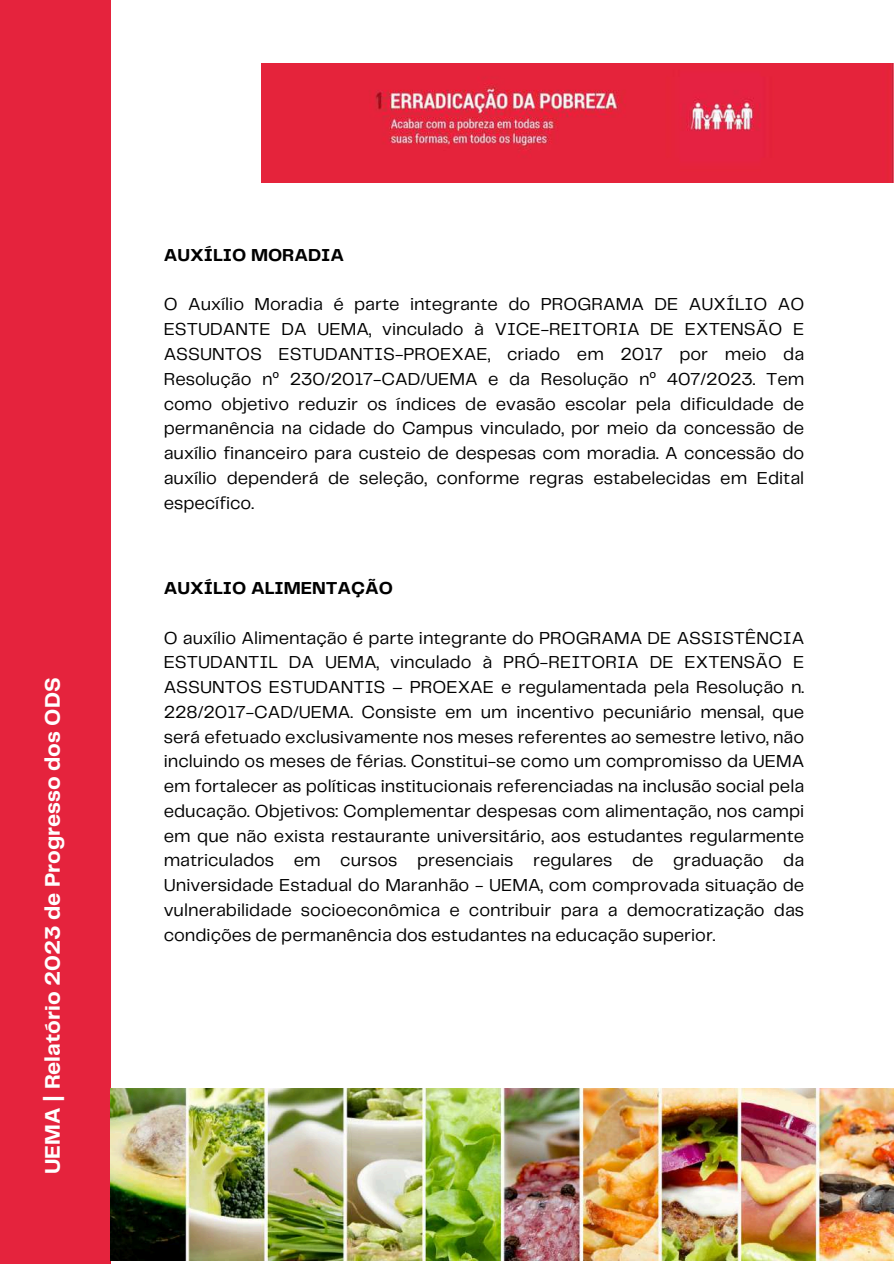
<style>
.page{position:relative;width:894px;height:1264px;background:#fff}
.page>*{position:absolute;margin:0;border:0;box-sizing:border-box;transform-origin:0 0}
.t1{font:700 21.9px "Telegraf";color:#fff}
.t2{font:18px/24.8px "Telegraf";color:#000;text-align:justify}
.t3{font:700 18px "Telegraf";color:#000}
.s1{font-family:"Noto Sans"}
</style>
<div class="page">
<div style="left:0;top:0;width:110px;height:1263px;background:#e5233d"></div>
<img style="left:262px;top:64px;width:631px;height:119px">
<img style="left:110px;top:1088px;width:783px;height:172px">
<p class="t1" style="left:43px;top:1174px;width:498px;rotate:-90deg">UEMA | Relatório 2023 de Progresso dos ODS</p>
<p class="t3" style="left:164px;top:247px;width:182px">AUXÍLIO MORADIA</p>
<p class="t2" style="left:164px;top:293px;width:642px">O Auxílio Moradia é parte integrante do PROGRAMA DE AUXÍLIO AO ESTUDANTE DA UEMA, vinculado à VICE-REITORIA DE EXTENSÃO E ASSUNTOS ESTUDANTIS-PROEXAE, criado em 2017 por meio da Resolução n<span class="s1">º</span> 230/2017-CAD/UEMA e da Resolução n<span class="s1">º</span> 407/2023. Tem como objetivo reduzir os índices de evasão escolar pela dificuldade de permanência na cidade do Campus vinculado, por meio da concessão de auxílio financeiro para custeio de despesas com moradia. A concessão do auxílio dependerá de seleção, conforme regras estabelecidas em Edital específico.</p>
<p class="t3" style="left:164px;top:580px;width:231px">AUXÍLIO ALIMENTAÇÃO</p>
<p class="t2" style="left:164px;top:626px;width:642px">O auxílio Alimentação é parte integrante do PROGRAMA DE ASSISTÊNCIA ESTUDANTIL DA UEMA, vinculado à PRÓ-REITORIA DE EXTENSÃO E ASSUNTOS ESTUDANTIS – PROEXAE e regulamentada pela Resolução n.<br>228/2017-CAD/UEMA. Consiste em um incentivo pecuniário mensal, que será efetuado exclusivamente nos meses referentes ao semestre letivo, não incluindo os meses de férias. Constitui-se como um compromisso da UEMA em fortalecer as políticas institucionais referenciadas na inclusão social pela educação. Objetivos: Complementar despesas com alimentação, nos campi em que não exista restaurante universitário, aos estudantes regularmente matriculados em cursos presenciais regulares de graduação da Universidade Estadual do Maranhão - UEMA, com comprovada situação de vulnerabilidade socioeconômica e contribuir para a democratização das condições de permanência dos estudantes na educação superior.</p>
</div>
